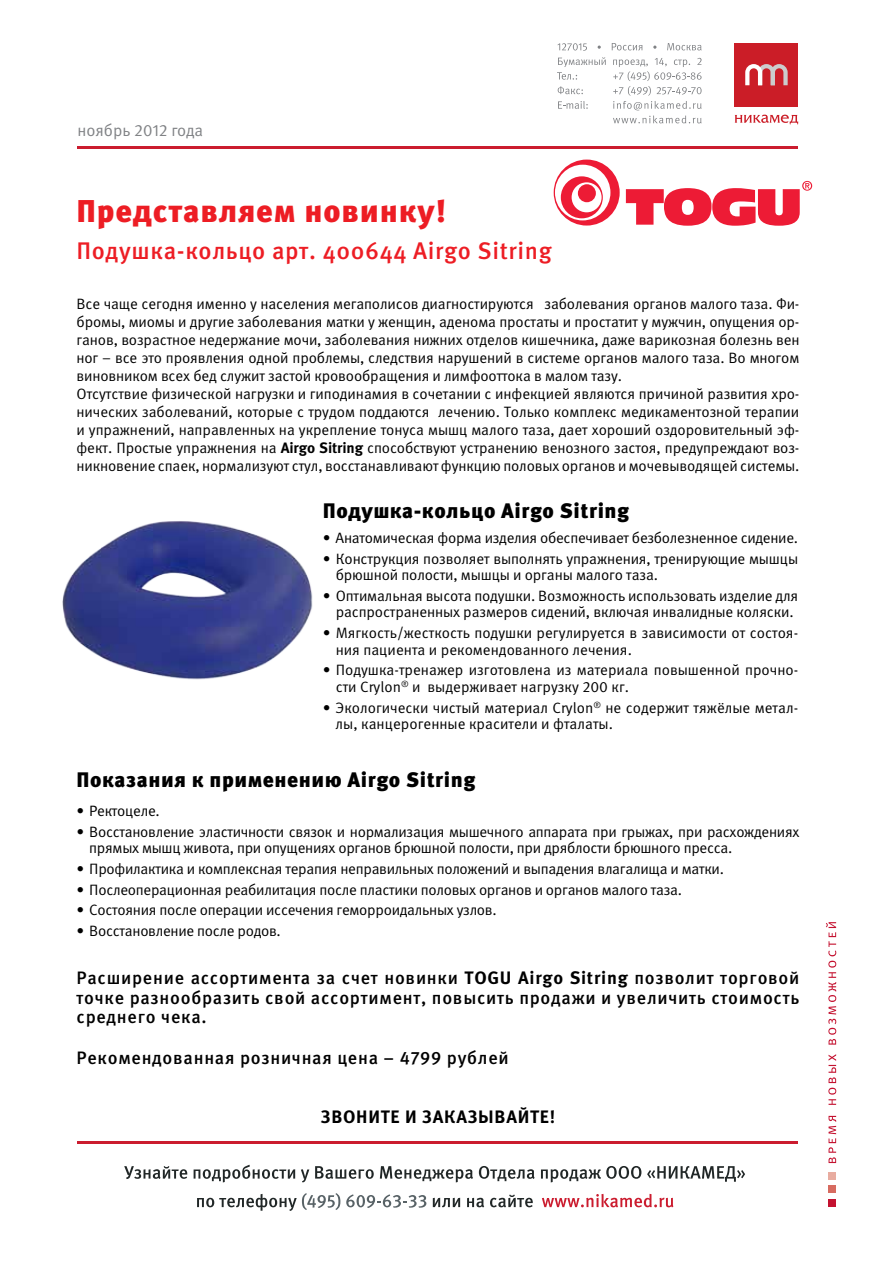
<style>
.page{position:relative;width:893px;height:1263px;background:#fff}
.page>*{position:absolute;margin:0;border:0;box-sizing:border-box;transform-origin:0 0}
.t1{font:900 31.5px "Meta Pro";letter-spacing:.025em;color:#ed1d24}
.t2{font:500 24px "Meta Pro";letter-spacing:.025em;color:#ed1d24}
.t3{font:900 21px "Meta Pro";letter-spacing:.025em;color:#000}
.t4{font:500 18px/19.5px "Meta Pro";letter-spacing:.04em;color:#000;text-align:justify}
.t5{font:700 18px "Meta Pro";letter-spacing:.04em;color:#000}
.t6{font:16.5px "Meta Pro";color:#808285}
.t7{font:15px/18px "Meta Pro";letter-spacing:-.01em;color:#000}
.s1{font-weight:700}
</style>
<div class="page">
<hr style="left:78px;top:147px;width:720px;height:2px;background:#cb1c2f">
<hr style="left:78px;top:1141px;width:720px;height:2px;background:#cb1c2f">
<svg style="left:124px;top:1166px;width:63px;height:13px"></svg>
<svg style="left:194px;top:1165px;width:101px;height:17px"></svg>
<svg style="left:301px;top:1169px;width:8px;height:13px"></svg>
<svg style="left:315px;top:1166px;width:59px;height:13px"></svg>
<svg style="left:380px;top:1166px;width:93px;height:16px"></svg>
<svg style="left:479px;top:1166px;width:56px;height:15px"></svg>
<svg style="left:541px;top:1166px;width:100px;height:16px"></svg>
<svg style="left:647px;top:1166px;width:98px;height:16px"></svg>
<svg style="left:197px;top:1193px;width:143px;height:18px"></svg>
<svg style="left:346px;top:1194px;width:80px;height:14px"></svg>
<svg style="left:433px;top:1198px;width:27px;height:9px"></svg>
<svg style="left:467px;top:1198px;width:17px;height:9px"></svg>
<svg style="left:490px;top:1194px;width:43px;height:13px"></svg>
<svg style="left:542px;top:1194px;width:131px;height:13px"></svg>
<div style="left:735px;top:43px;width:63px;height:63px;background:#cb1d27"></div>
<svg style="left:735px;top:115px;width:63px;height:10px"></svg>
<svg style="left:745px;top:64px;width:43px;height:22px"></svg>
<div style="left:828px;top:1199px;width:8px;height:7px;background:#c41230"></div>
<div style="left:828px;top:1185px;width:8px;height:8px;background:#d76b60"></div>
<div style="left:828px;top:1172px;width:8px;height:8px;background:#e8aca0"></div>
<svg style="left:828px;top:1116px;width:8px;height:47px"></svg>
<svg style="left:828px;top:1054px;width:8px;height:51px"></svg>
<svg style="left:826px;top:922px;width:10px;height:122px"></svg>
<svg style="left:557px;top:43px;width:30px;height:8px"></svg>
<svg style="left:612px;top:43px;width:30px;height:7px"></svg>
<svg style="left:667px;top:43px;width:35px;height:8px"></svg>
<svg style="left:557px;top:57px;width:49px;height:23px"></svg>
<svg style="left:558px;top:86px;width:25px;height:8px"></svg>
<svg style="left:558px;top:101px;width:30px;height:8px"></svg>
<svg style="left:613px;top:58px;width:89px;height:65px"></svg>
<svg style="left:626px;top:181px;width:186px;height:45px"></svg>
<svg style="left:554px;top:160px;width:66px;height:66px"></svg>
<div style="left:578px;top:184px;width:18px;height:18px;background:#ed1b35;border-radius:50%"></div>
<img style="left:62px;top:521px;width:251px;height:159px">
<p class="t6" style="left:77px;top:120px;width:127px">ноябрь 2012 года</p>
<h1 class="t1" style="left:77px;top:191px;width:371px">Представляем новинку!</h1>
<h2 class="t2" style="left:77px;top:236px;width:477px">Подушка-кольцо арт. 400644 Airgo Sitring</h2>
<p class="t7" style="left:77px;top:295px;width:724px">Все чаще сегодня именно у населения мегаполисов диагностируются заболевания органов малого таза. Фи&shy;бромы, миомы и другие заболевания матки у женщин, аденома простаты и простатит у мужчин, опущения ор&shy;ганов, возрастное недержание мочи, заболевания нижних отделов кишечника, даже варикозная болезнь вен ног – все это проявления одной проблемы, следствия нарушений в системе органов малого таза. Во многом виновником всех бед служит застой кровообращения и лимфооттока в малом тазу.<br>Отсутствие физической нагрузки и гиподинамия в сочетании с инфекцией являются причиной развития хро&shy;нических заболеваний, которые с трудом поддаются лечению. Только комплекс медикаментозной терапии и упражнений, направленных на укрепление тонуса мышц малого таза, дает хороший оздоровительный эф&shy;фект. Простые упражнения на <span class="s1">Airgo Sitring</span> способствуют устранению венозного застоя, предупреждают воз&shy;никновение спаек, нормализуют стул, восстанавливают функцию половых органов и мочевыводящей системы.</p>
<h3 class="t3" style="left:323px;top:497px;width:308px">Подушка-кольцо Airgo Sitring</h3>
<p class="t7" style="left:323px;top:529px;width:477px">• Анатомическая форма изделия обеспечивает безболезненное сидение.</p>
<p class="t7" style="left:336px;top:550px;width:464px;line-height:16.5px;text-indent:-13px">• Конструкция позволяет выполнять упражнения, тренирующие мышцы брюшной полости, мышцы и органы малого таза.</p>
<p class="t7" style="left:323px;top:588px;width:477px;line-height:16.5px;text-align:center">• Оптимальная высота подушки. Возможность использовать изделие для распространенных размеров сидений, включая инвалидные коляски.</p>
<p class="t7" style="left:336px;top:625px;width:464px;line-height:16.5px;text-indent:-13px">• Мягкость/жесткость подушки регулируется в зависимости от состоя&shy;ния пациента и рекомендованного лечения.</p>
<p class="t7" style="left:336px;top:662px;width:464px;line-height:16.5px;text-indent:-13px">• Подушка-тренажер изготовлена из материала повышенной прочно&shy;сти Crylon<sup>®</sup> и выдерживает нагрузку 200 кг.</p>
<p class="t7" style="left:336px;top:699px;width:464px;line-height:16.5px;text-indent:-13px">• Экологически чистый материал Crylon<sup>®</sup> не содержит тяжёлые метал&shy;лы, канцерогенные красители и фталаты.</p>
<h3 class="t3" style="left:77px;top:766px;width:400px">Показания к применению Airgo Sitring</h3>
<p class="t7" style="left:77px;top:802px;width:85px">• Ректоцеле.</p>
<p class="t7" style="left:89px;top:824px;width:712px;line-height:16.5px;text-indent:-13px">• Восстановление эластичности связок и нормализация мышечного аппарата при грыжах, при расхождениях прямых мышц живота, при опущениях органов брюшной полости, при дряблости брюшного пресса.</p>
<p class="t7" style="left:77px;top:860px;width:649px">• Профилактика и комплексная терапия неправильных положений и выпадения влагалища и матки.</p>
<p class="t7" style="left:77px;top:881px;width:607px">• Послеоперационная реабилитация после пластики половых органов и органов малого таза.</p>
<p class="t7" style="left:77px;top:902px;width:422px">• Состояния после операции иссечения геморроидальных узлов.</p>
<p class="t7" style="left:77px;top:922px;width:206px">• Восстановление после родов.</p>
<p class="t4" style="left:77px;top:968px;width:724px">Расширение ассортимента за счет новинки <span class="s1">TOGU Airgo Sitring</span> позволит торговой точке разнообразить свой ассортимент, повысить продажи и увеличить стоимость среднего чека.</p>
<p class="t4" style="left:77px;top:1048px;width:434px">Рекомендованная розничная цена – 4799 рублей</p>
<p class="t5" style="left:321px;top:1105px;width:236px">ЗВОНИТЕ И ЗАКАЗЫВАЙТЕ!</p>
</div>
